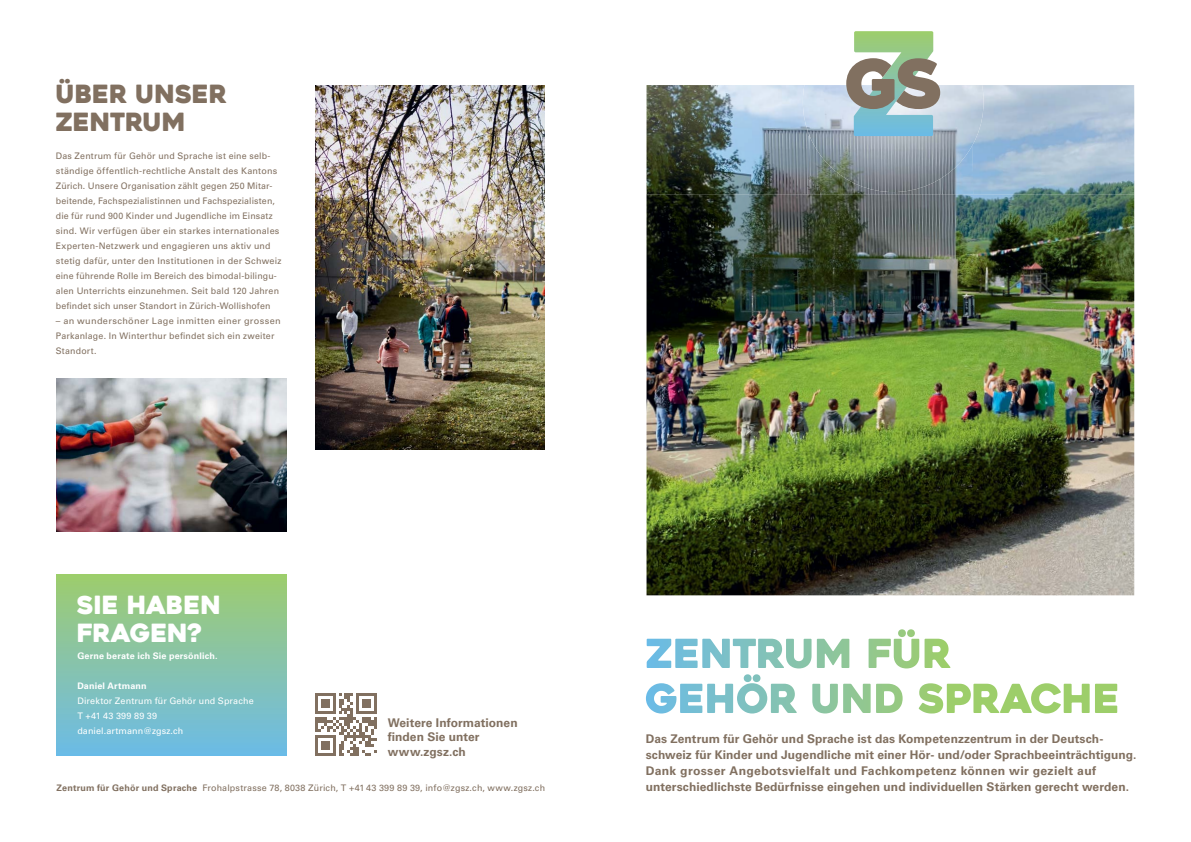
<style>
.page{position:relative;width:1191px;height:842px;background:#fff}
.page>*{position:absolute;margin:0;border:0;box-sizing:border-box;transform-origin:0 0}
.t1{font:25px/28px "Heavitas";letter-spacing:-.015em;color:#817060}
.t2{font:25px/28px "Heavitas";letter-spacing:-.01em;color:#fff}
.t3{font:700 12px/16px "Univers LT Std";letter-spacing:.005em;color:#817060}
.t4{font:9px/15px "Univers LT Std";letter-spacing:.02em;color:#817060}
.t5{font:9px/15px "Univers LT Std";letter-spacing:.01em;color:#fff}
.t6{font:700 9px "Univers LT Std";letter-spacing:.015em;color:#fff}
.s1{font-weight:700}
</style>
<div class="page">
<img style="left:646px;top:85px;width:488px;height:510px">
<svg style="left:646px;top:639px;width:138px;height:29px"></svg>
<svg style="left:646px;top:680px;width:121px;height:33px"></svg>
<div style="left:57px;top:574px;width:229px;height:181px;background:linear-gradient(to bottom,#9fcc6e,#6dbbe7)"></div>
<hr style="left:315px;top:693px;width:3px;height:21px;background:#817060">
<hr style="left:315px;top:717px;width:3px;height:15px;background:#817060">
<hr style="left:315px;top:735px;width:3px;height:20px;background:#817060">
<svg style="left:318px;top:693px;width:59px;height:62px"></svg>
<img style="left:57px;top:378px;width:229px;height:153px">
<img style="left:315px;top:85px;width:229px;height:364px">
<img style="left:803px;top:85px;width:180px;height:107px">
<svg style="left:804px;top:31px;width:178px;height:105px"></svg>
<h1 class="t1" style="left:55px;top:83px;width:173px">ÜBER UNSER<br>ZENTRUM</h1>
<p class="t4" style="left:56px;top:149px;width:227px">Das Zentrum für Gehör und Sprache ist eine selb&shy;ständige öffentlich-rechtliche Anstalt des Kantons Zürich. Unsere Organisation zählt gegen 250 Mitar&shy;beitende, Fachspezialistinnen und Fachspezialisten, die für rund 900 Kinder und Jugendliche im Einsatz sind. Wir verfügen über ein starkes internationales Experten-Netzwerk und engagieren uns aktiv und stetig dafür, unter den Institutionen in der Schweiz eine führende Rolle im Bereich des bimodal-bilingu&shy;alen Unterrichts einzunehmen. Seit bald 120 Jahren befindet sich unser Standort in Zürich-Wollishofen</p>
<p class="t4" style="left:56px;top:314px;width:226px">– an wunderschöner Lage inmitten einer grossen<br>Parkanlage. In Winterthur befindet sich ein zweiter<br>Standort.</p>
<h1 class="t2" style="left:77px;top:594px;width:146px">SIE HABEN<br>FRAGEN?</h1>
<p class="t6" style="left:77px;top:652px;width:142px">Gerne berate ich Sie persönlich.</p>
<p class="t6" style="left:77px;top:682px;width:71px">Daniel Artmann</p>
<p class="t5" style="left:77px;top:694px;width:178px">Direktor Zentrum für Gehör und Sprache<br>T +41 43 399 89 39 daniel.artmann@zgsz.ch</p>
<h2 class="t3" style="left:388px;top:716px;width:131px;line-height:14.4px">Weitere Informationen finden Sie unter www.zgsz.ch</h2>
<p class="t4" style="left:56px;top:781px;width:490px"><span class="s1">Zentrum für Gehör und Sprache</span> Frohalpstrasse 78, 8038 Zürich, T +41 43 399 89 39, info@zgsz.ch, www.zgsz.ch</p>
<p class="t3" style="left:646px;top:731px;width:492px">Das Zentrum für Gehör und Sprache ist das Kompetenzzentrum in der Deutsch&shy;schweiz für Kinder und Jugendliche mit einer Hör- und/oder Sprachbeeinträchtigung.<br>Dank grosser Angebotsvielfalt und Fachkompetenz können wir gezielt auf unterschiedlichste Bedürfnisse eingehen und individuellen Stärken gerecht werden.</p>
</div>
